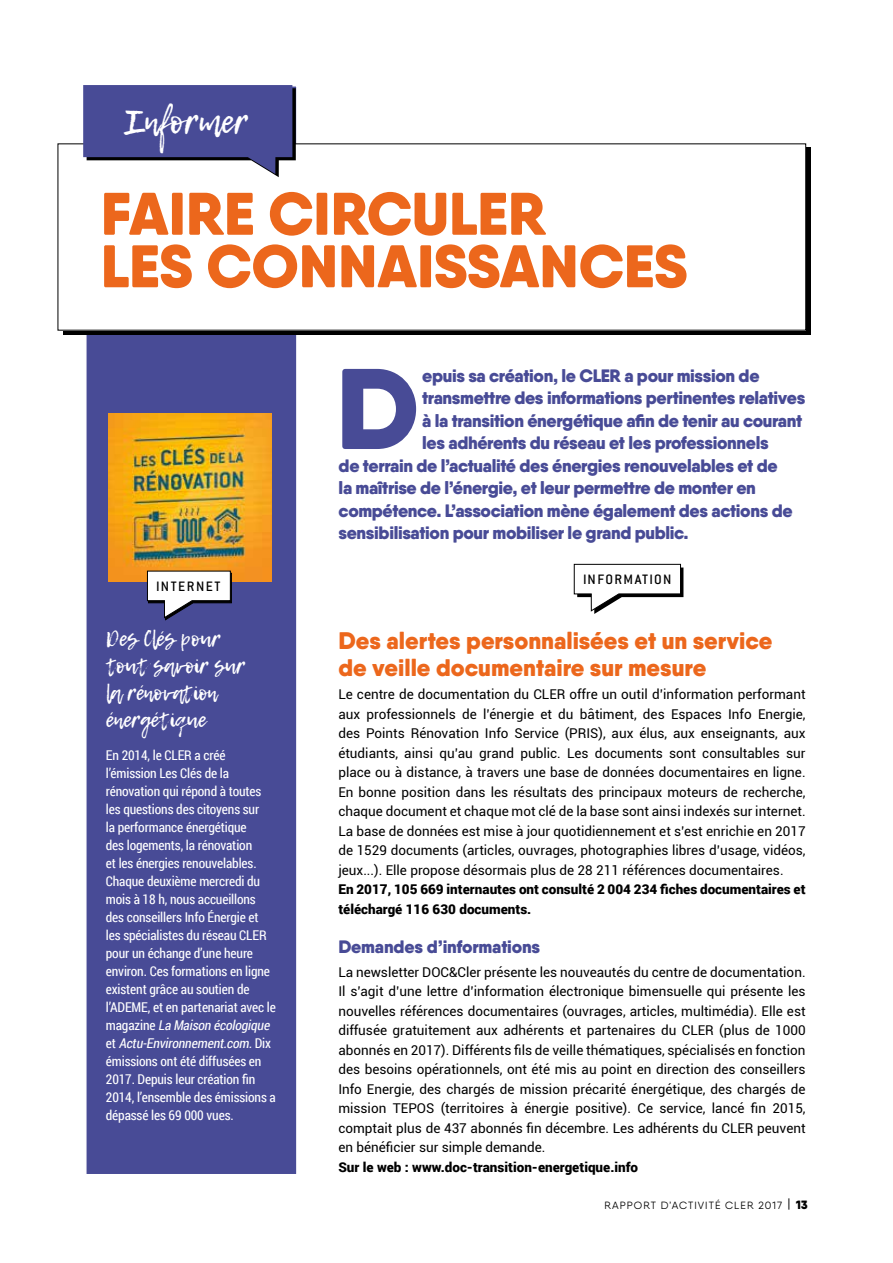
<style>
.page{position:relative;width:893px;height:1263px;background:#fff}
.page>*{position:absolute;margin:0;border:0;box-sizing:border-box;transform-origin:0 0}
.t1{font:900 114.45px "Qanelas Soft";color:#484b96}
.t2{font:900 60px/52.5px "Qanelas Soft";color:#ec671c}
.t3{font:33px "Lemon Tuesday";color:#fff}
.t4{font:900 24px/27px "Qanelas Soft";color:#ec671c}
.t5{font:21px/27px "Lemon Tuesday";letter-spacing:-.01em;color:#fff}
.t6{font:900 18px "Qanelas Soft";letter-spacing:-.02em;color:#484b96}
.t7{font:500 15px "Conduit ITC";letter-spacing:.08em;color:#000}
.t8{font:500 15px "Conduit ITC";letter-spacing:.1em;color:#000}
.t9{font:13.5px/19.5px "Roboto";color:#000;text-align:justify}
.t10{font:13.5px/18px "Roboto Condensed";letter-spacing:-.01em;color:#fff}
.t11{font:900 13.5px/19.5px "Roboto";color:#000}
.t12{font:10.5px "Qanelas Soft";letter-spacing:.1em;color:#000}
.s1{font-style:italic}
.s2{font-family:"Arial";font-size:12px}
.s3{font-weight:900;font-size:12px}
</style>
<div class="page">
<div style="left:85px;top:85px;width:213px;height:1090px;background:#484b96;border:2px solid #fff"></div>
<svg style="left:63px;top:148px;width:748px;height:187px;background:#0d0d0d"></svg>
<div style="left:58px;top:144px;width:748px;height:186px;background:#fff"></div>
<svg style="left:83px;top:85px;width:213px;height:92px"></svg>
<svg style="left:574px;top:564px;width:109px;height:50px"></svg>
<img style="left:108px;top:413px;width:164px;height:169px">
<svg style="left:147px;top:571px;width:87px;height:50px"></svg>
<h3 class="t3" style="left:126px;top:102px;width:124px">Informer</h3>
<h2 class="t2" style="left:101px;top:187px;width:588px">FAIRE CIRCULER<br>LES CONNAISSANCES</h2>
<p class="t8" style="left:156px;top:578px;width:66px">INTERNET</p>
<h3 class="t5" style="left:106px;top:625px;width:141px">Des Clés pour tout savoir sur la rénovation énergétique</h3>
<p class="t10" style="left:106px;top:746px;width:172px">En 2014, le CLER a créé l’émission Les Clés de la rénovation qui répond à toutes les questions des citoyens sur<br>la performance énergétique<br>des logements, la rénovation<br>et les énergies renouvelables.<br>Chaque deuxième mercredi du mois à 18 h, nous accueillons des conseillers Info Énergie et les spécialistes du réseau CLER pour un échange d’une heure environ. Ces formations en ligne existent grâce au soutien de l’ADEME, et en partenariat avec le m a g a z i n e <span class="s1">La Maison écologique </span>e t <span class="s1">Actu-Environnement.com.</span>D i x émissions ont été diffusées en<br>2017. Depuis leur création fin<br>2014, l’ensemble des émissions a dépassé les 69 000 vues.</p>
<h1 class="t1" style="left:336px;top:335px;width:85px">D</h1>
<h3 class="t6" style="left:422px;top:364px;width:339px">epuis sa création, le CLER a pour mission de</h3>
<h3 class="t6" style="left:422px;top:386px;width:385px">transmettre des informations pertinentes relatives</h3>
<h3 class="t6" style="left:422px;top:409px;width:382px">à la transition énergétique afin de tenir au courant</h3>
<h3 class="t6" style="left:422px;top:431px;width:348px">les adhérents du réseau et les professionnels</h3>
<h3 class="t6" style="left:339px;top:454px;width:440px">de terrain de l’actualité des énergies renouvelables et de</h3>
<h3 class="t6" style="left:339px;top:476px;width:419px">la maîtrise de l’énergie, et leur permettre de monter en</h3>
<h3 class="t6" style="left:339px;top:499px;width:455px">compétence. L’association mène également des actions de</h3>
<h3 class="t6" style="left:339px;top:521px;width:352px">sensibilisation pour mobiliser le grand public.</h3>
<p class="t7" style="left:583px;top:571px;width:90px">INFORMATION</p>
<h3 class="t4" style="left:338px;top:626px;width:436px">Des alertes personnalisées et un service de veille documentaire sur mesure</h3>
<p class="t9" style="left:338px;top:684px;width:469px">Le centre de documentation du CLER offre un outil d’information performant aux professionnels de l’énergie et du bâtiment, des Espaces Info Energie, des Points Rénovation Info Service (PRIS), aux élus, aux enseignants, aux étudiants, ainsi qu’au grand public. Les documents sont consultables sur place ou à distance, à travers une base de données documentaires en ligne.<br>En bonne position dans les résultats des principaux moteurs de recherche, chaque document et chaque mot clé de la base sont ainsi indexés sur internet.<br>La base de données est mise à jour quotidiennement et s’est enrichie en 2017 de 1529 documents (articles, ouvrages, photographies libres d’usage, vidéos, jeux...). Elle propose désormais plus de 28 211 références documentaires.</p>
<p class="t11" style="left:338px;top:879px;width:469px">En 2017, 105 669 internautes ont consulté 2 004 234 fiches documentaires et téléchargé 116 630 documents.</p>
<h3 class="t6" style="left:338px;top:935px;width:203px">Demandes d’informations</h3>
<p class="t9" style="left:338px;top:961px;width:469px">La newsletter DOC&amp;Cler présente les nouveautés du centre de documentation.<br>Il s’agit d’une lettre d’information électronique bimensuelle qui présente les nouvelles références documentaires (ouvrages, articles, multimédia). Elle est diffusée gratuitement aux adhérents et partenaires du CLER (plus de 1000 abonnés en 2017). Différents fils de veille thématiques, spécialisés en fonction des besoins opérationnels, ont été mis au point en direction des conseillers Info Energie, des chargés de mission précarité énergétique, des chargés de mission TEPOS (territoires à énergie positive). Ce service, lancé fin 2015, comptait plus de 437 abonnés fin décembre. Les adhérents du CLER peuvent en bénéficier sur simple demande.</p>
<p class="t11" style="left:338px;top:1156px;width:301px">Sur le web : www.doc-transition-energetique.info</p>
<p class="t12" style="left:604px;top:1199px;width:205px">RAPPORT D’ACTIVITÉ CLER 2017 <span class="s2">|</span> <span class="s3">13</span></p>
</div>
